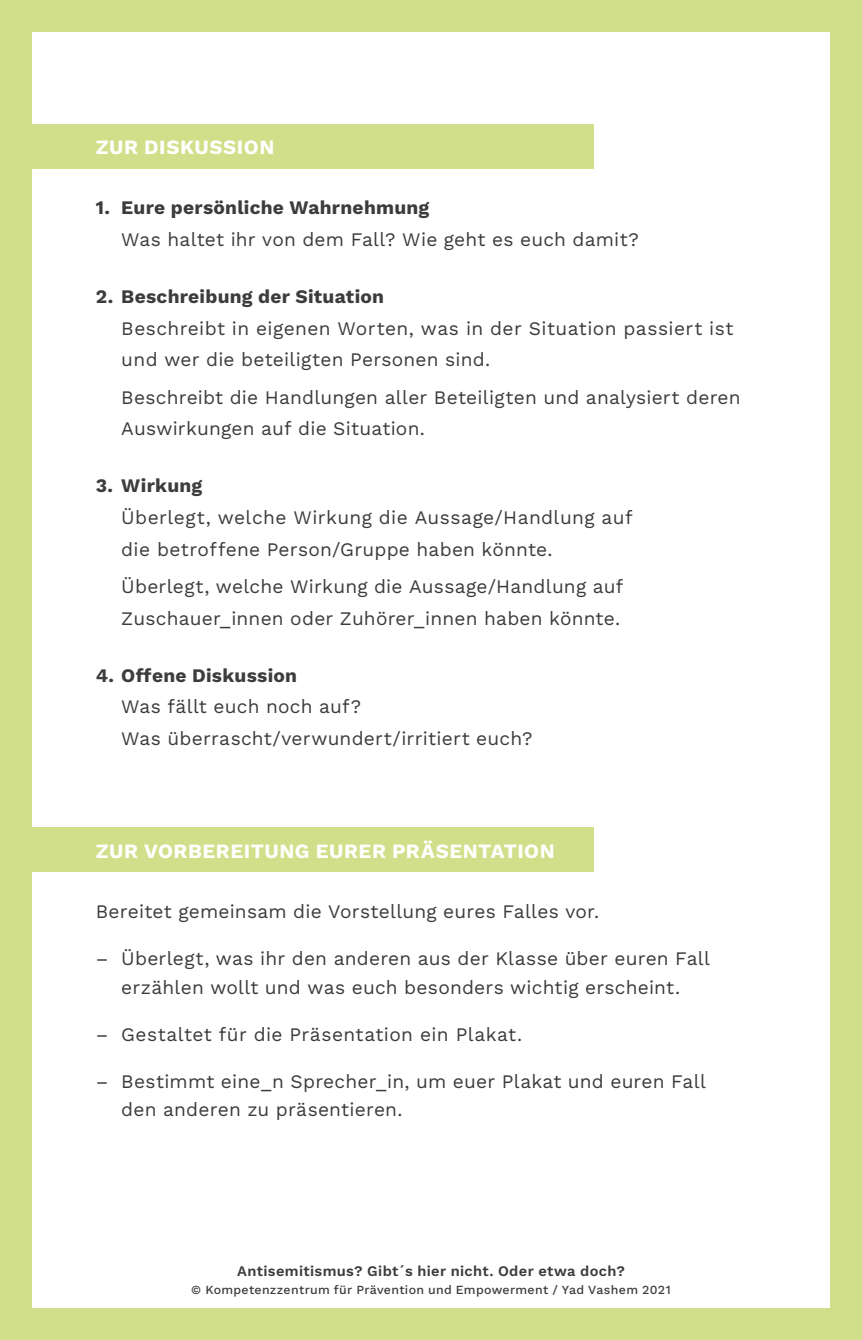
<style>
.page{position:relative;width:862px;height:1340px;background:#fff}
.page>*{position:absolute;margin:0;border:0;box-sizing:border-box;transform-origin:0 0}
.t1{font:700 20.25px "Work Sans";letter-spacing:.025em;color:#fff}
.t2{font:19.12px/31.5px "Work Sans";letter-spacing:.01em;color:#3c3c3b}
.t3{font:700 19.12px "Work Sans";letter-spacing:.015em;color:#3c3c3b}
.t4{font:600 14.62px "Work Sans";letter-spacing:.02em;color:#3c3c3b}
.t5{font:500 12.38px "Work Sans";letter-spacing:.025em;color:#3c3c3b}
</style>
<div class="page">
<div style="left:0;top:827px;width:593px;height:45px;background:#d2df8a"></div>
<div style="left:0;top:124px;width:593px;height:44px;background:#d2df8a"></div>
<div style="left:0;top:1307px;width:861px;height:32px;background:#d2df8a"></div>
<div style="left:829px;top:0;width:32px;height:1339px;background:#d2df8a"></div>
<div style="left:0;top:0;width:861px;height:32px;background:#d2df8a"></div>
<div style="left:0;top:0;width:32px;height:1339px;background:#d2df8a"></div>
<p class="t1" style="left:96px;top:131px;width:180px">ZUR DISKUSSION</p>
<p class="t3" style="left:96px;top:193px;width:335px">1. Eure persönliche Wahrnehmung</p>
<p class="t2" style="left:121px;top:223px;width:519px">Was haltet ihr von dem Fall? Wie geht es euch damit?</p>
<p class="t3" style="left:96px;top:282px;width:290px">2. Beschreibung der Situation</p>
<p class="t2" style="left:121px;top:311px;width:613px">Beschreibt in eigenen Worten, was in der Situation passiert ist und wer die beteiligten Personen sind.</p>
<p class="t2" style="left:121px;top:381px;width:620px">Beschreibt die Handlungen aller Beteiligten und analysiert deren<br>Auswirkungen auf die Situation.</p>
<p class="t3" style="left:96px;top:471px;width:108px">3. Wirkung</p>
<p class="t2" style="left:121px;top:501px;width:512px">Überlegt, welche Wirkung die Aussage/Handlung auf die betroffene Person/Gruppe haben könnte.</p>
<p class="t2" style="left:121px;top:570px;width:503px">Überlegt, welche Wirkung die Aussage/Handlung auf<br>Zuschauer_innen oder Zuhörer_innen haben könnte.</p>
<p class="t3" style="left:96px;top:661px;width:203px">4. Offene Diskussion</p>
<p class="t2" style="left:121px;top:690px;width:412px">Was fällt euch noch auf?<br>Was überrascht/verwundert/irritiert euch?</p>
<p class="t1" style="left:96px;top:836px;width:460px">ZUR VORBEREITUNG EURER PRÄSENTATION</p>
<p class="t2" style="left:96px;top:895px;width:504px">Bereitet gemeinsam die Vorstellung eures Falles vor.</p>
<p class="t2" style="left:96px;top:944px;width:615px;line-height:28.1px;text-align:center">– Überlegt, was ihr den anderen aus der Klasse über euren Fall erzählen wollt und was euch besonders wichtig erscheint.</p>
<p class="t2" style="left:96px;top:1017px;width:428px">– Gestaltet für die Präsentation ein Plakat.</p>
<p class="t2" style="left:121px;top:1066px;width:585px;line-height:28.1px;text-indent:-26px">– Bestimmt eine_n Sprecher_in, um euer Plakat und euren Fall den anderen zu präsentieren.</p>
<p class="t4" style="left:237px;top:1259px;width:389px">Antisemitismus? Gibt´s hier nicht. Oder etwa doch?</p>
<p class="t5" style="left:191px;top:1280px;width:480px">© Kompetenzzentrum für Prävention und Empowerment / Yad Vashem 2021</p>
</div>
